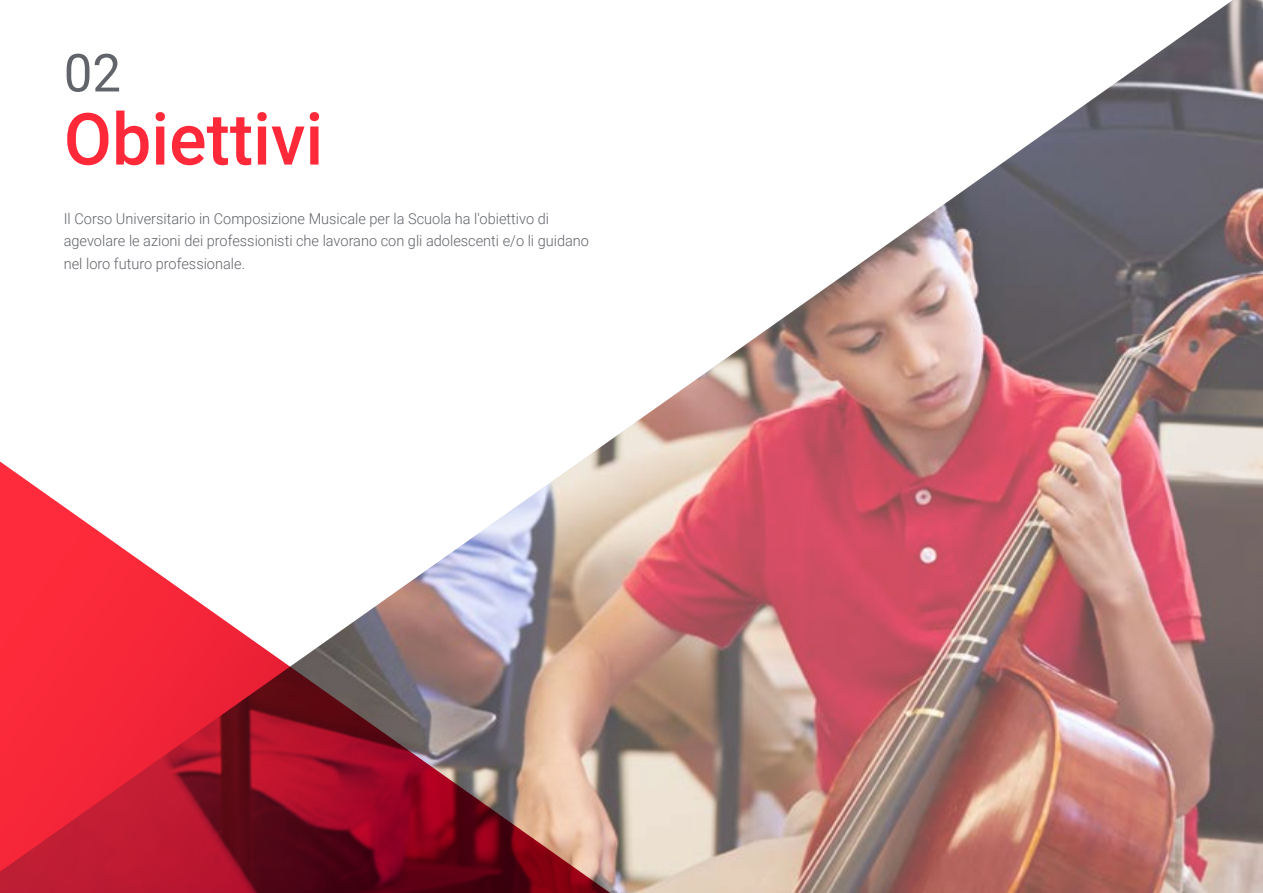
<style>
.page{position:relative;width:1263px;height:893px;background:#fff}
.page>*{position:absolute;margin:0;border:0;box-sizing:border-box;transform-origin:0 0}
.t1{font:500 72px "Roboto";color:#ff293a}
.t2{font:52.5px "Roboto";color:#61646a}
.t3{font:300 15px/22.5px "Roboto";color:#61646a}
</style>
<div class="page">
<img style="left:602px;top:0;width:661px;height:893px">
<svg style="left:0;top:446px;width:640px;height:447px"></svg>
<h2 class="t2" style="left:64px;top:36px;width:59px">02</h2>
<h1 class="t1" style="left:64px;top:89px;width:261px">Obiettivi</h1>
<p class="t3" style="left:64px;top:207px;width:527px">Il Corso Universitario in Composizione Musicale per la Scuola ha l'obiettivo di agevolare le azioni dei professionisti che lavorano con gli adolescenti e/o li guidano nel loro futuro professionale.</p>
</div>
